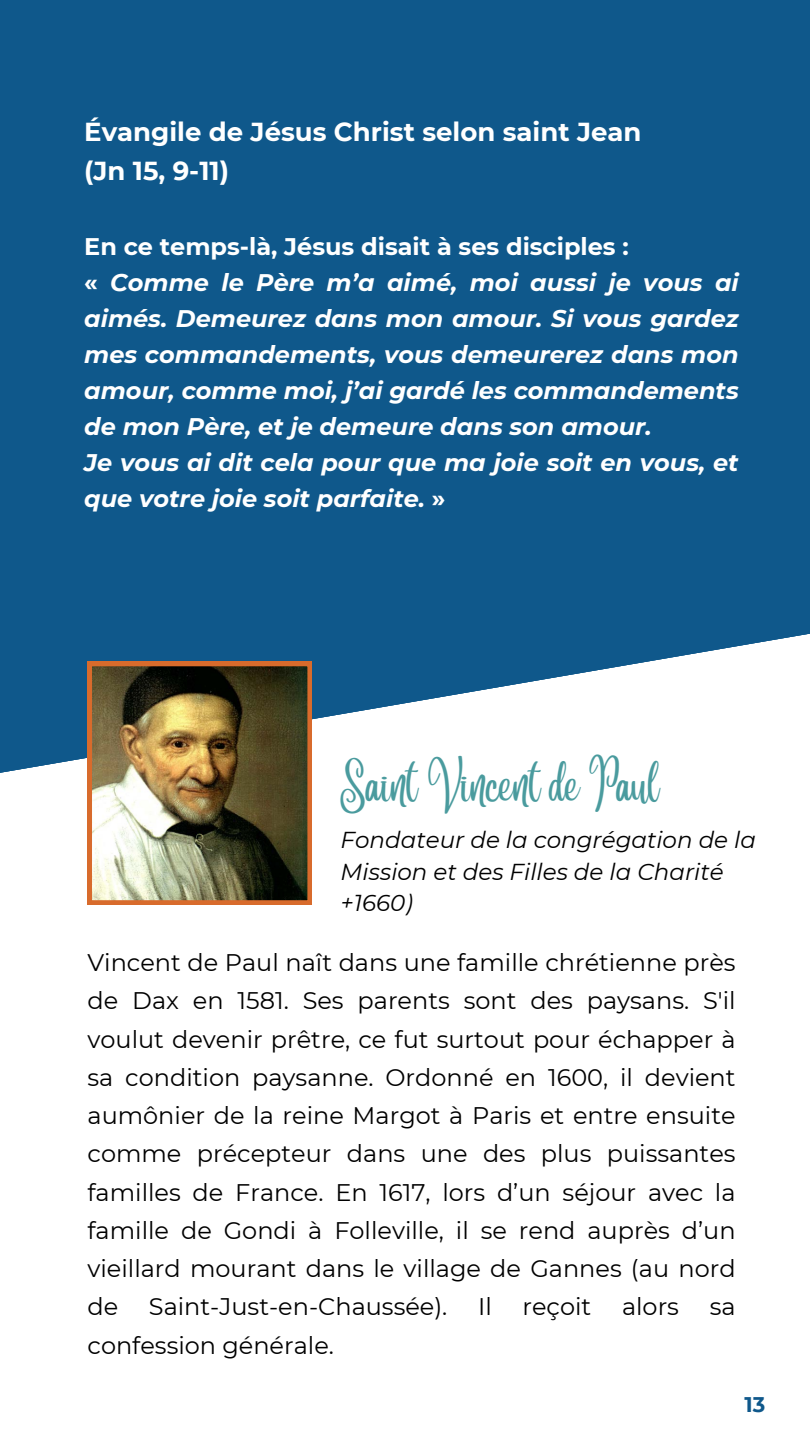
<style>
.page{position:relative;width:810px;height:1440px;background:#0f588b}
.page>*{position:absolute;margin:0;border:0;box-sizing:border-box;transform-origin:0 0}
.t1{font:37.8px "Angelina";color:#4a9b9e}
.t2{font:700 26px/39px "Montserrat";color:#fff}
.t3{font:24px/38.2px "Montserrat";color:#000;text-align:justify}
.t4{font:italic 700 24px/36px "Montserrat";color:#fff}
.t5{font:italic 23px/31.5px "Montserrat";color:#000}
.t6{font:700 21.2px "Montserrat";color:#0f588b}
.s1{font-style:normal}
</style>
<div class="page">
<div style="left:0;top:634px;width:810px;height:806px;background:#fff"></div>
<img style="left:88px;top:662px;width:224px;height:243px">
<p class="t2" style="left:84px;top:112px;width:559px">Évangile de Jésus Christ selon saint Jean (Jn 15, 9-11)</p>
<p class="t4" style="left:84px;top:228px;width:656px"><span class="s1">En ce temps-là, Jésus disait à ses disciples :<br>«</span> Comme le Père m’a aimé, moi aussi je vous ai aimés. Demeurez dans mon amour. Si vous gardez mes commandements, vous demeurerez dans mon amour, comme moi, j’ai gardé les commandements de mon Père, et je demeure dans son amour.<br>Je vous ai dit cela pour que ma joie soit en vous, et que votre joie soit parfaite. <span class="s1">»</span></p>
<h1 class="t1" style="left:341px;top:778px;width:321px">Saint Vincent de Paul</h1>
<p class="t5" style="left:341px;top:824px;width:417px">Fondateur de la congrégation de la<br>Mission et des Filles de la Charité +1660)</p>
<p class="t3" style="left:88px;top:943px;width:650px">Vincent de Paul naît dans une famille chrétienne près de Dax en 1581. Ses parents sont des paysans. S'il voulut devenir prêtre, ce fut surtout pour échapper à sa condition paysanne. Ordonné en 1600, il devient aumônier de la reine Margot à Paris et entre ensuite comme précepteur dans une des plus puissantes familles de France. En 1617, lors d’un séjour avec la famille de Gondi à Folleville, il se rend auprès d’un vieillard mourant dans le village de Gannes (au nord de</p>
<p class="t3" style="left:149px;top:1288px;width:300px">Saint-Just-en-Chaussée).</p>
<p class="t3" style="left:478px;top:1288px;width:15px">Il</p>
<p class="t3" style="left:522px;top:1288px;width:70px">reçoit</p>
<p class="t3" style="left:622px;top:1288px;width:59px">alors</p>
<p class="t3" style="left:710px;top:1288px;width:27px">sa</p>
<p class="t3" style="left:88px;top:1326px;width:248px">confession générale.</p>
<p class="t6" style="left:744px;top:1392px;width:22px">13</p>
</div>
